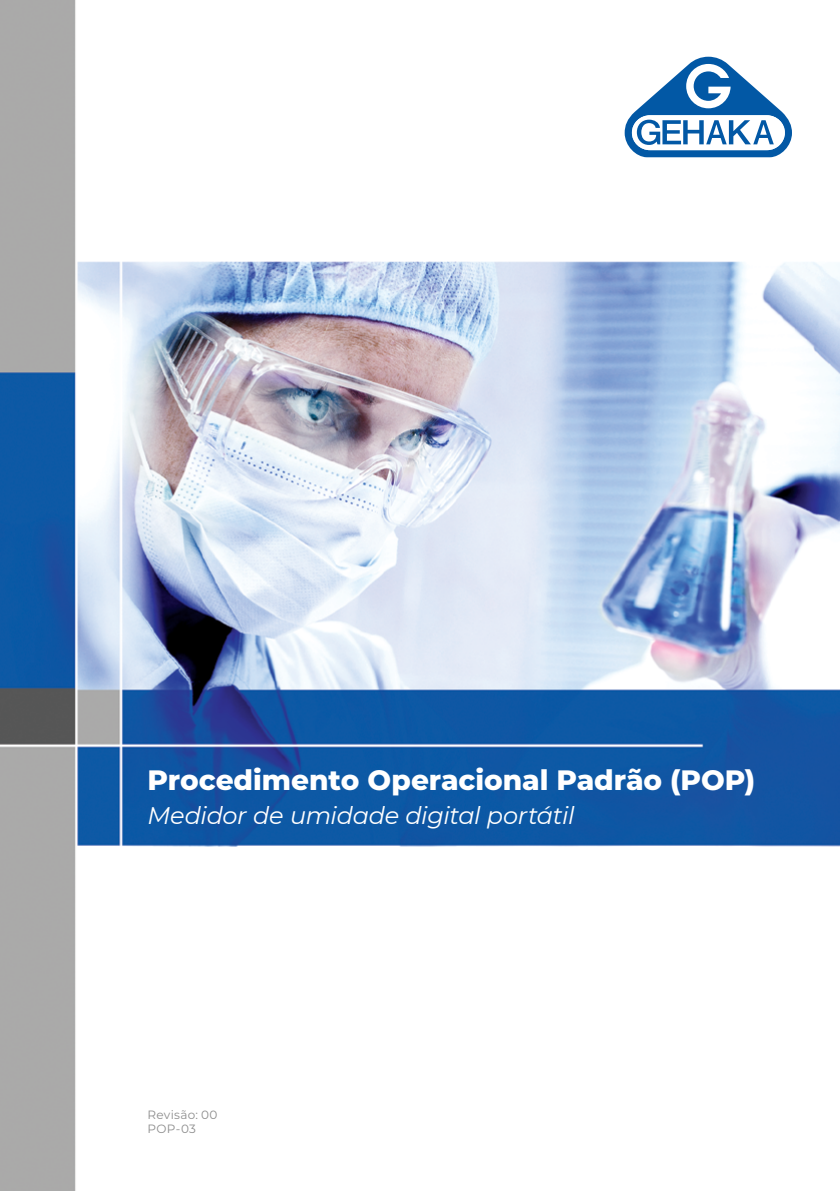
<style>
.page{position:relative;width:840px;height:1191px;background:#fff}
.page>*{position:absolute;margin:0;border:0;box-sizing:border-box;transform-origin:0 0}
.t1{font:800 28px "Montserrat";letter-spacing:-.005em;color:#fff}
.t2{font:italic 24px "Montserrat";letter-spacing:-.015em;color:#fff}
.t3{font:12px/14.4px "Montserrat";letter-spacing:.02em;color:#8d8d8d}
</style>
<div class="page">
<img style="left:0;top:0;width:839px;height:1191px">
<svg style="left:624px;top:57px;width:167px;height:100px"></svg>
<p class="t1" style="left:147px;top:759px;width:608px">Procedimento Operacional Padrão (POP)</p>
<p class="t2" style="left:147px;top:799px;width:428px">Medidor de umidade digital portátil</p>
<p class="t3" style="left:147px;top:1107px;width:71px">Revisão: 00<br>POP-03</p>
</div>
